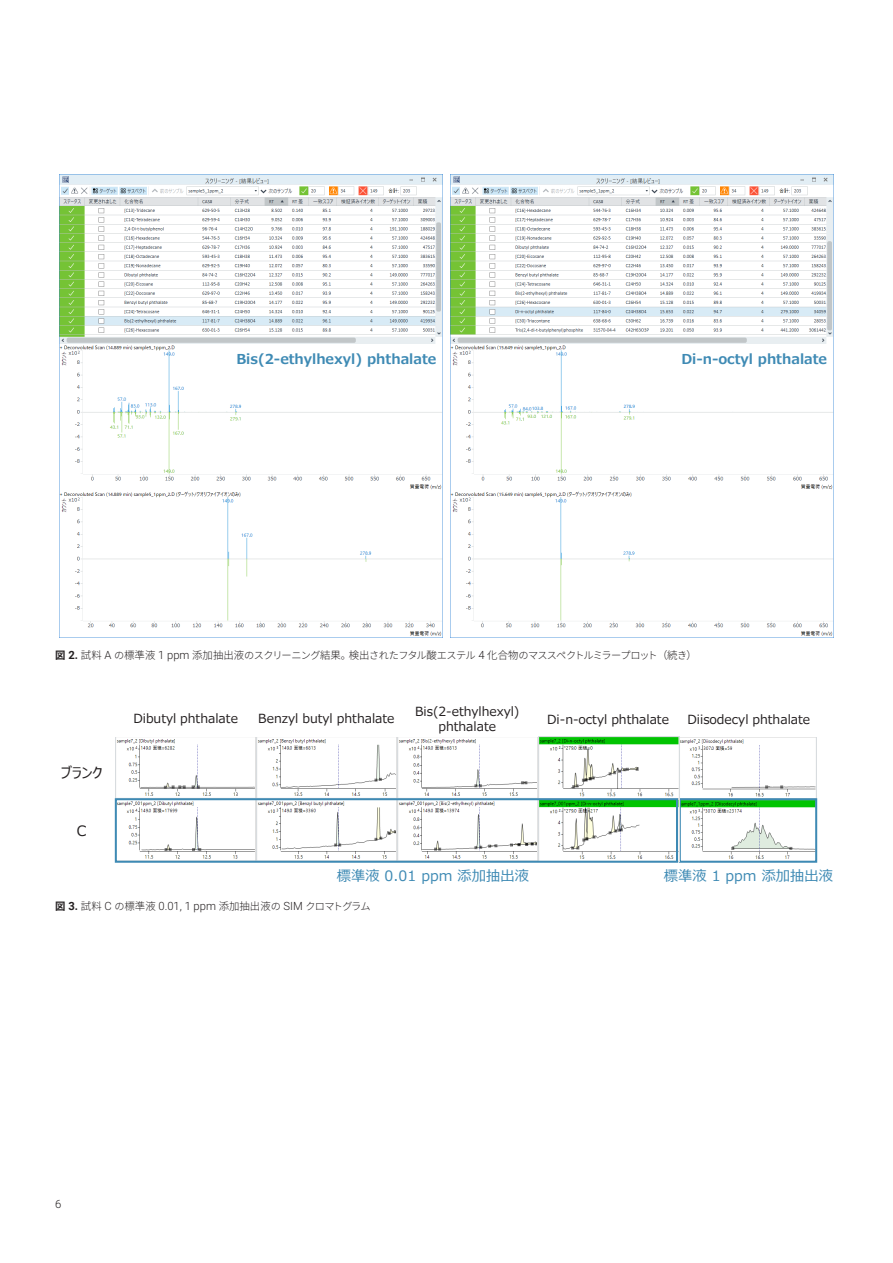
<style>
.page{position:relative;width:893px;height:1263px;background:#fff}
.page>*{position:absolute;margin:0;border:0;box-sizing:border-box;transform-origin:0 0}
.t1{font:14.25px "Meiryo UI";color:#3e8ab4}
.t2{font:14.25px "Meiryo UI";color:#231f20}
.t3{font:700 13.65px "Meiryo UI";color:#3e8ab4}
.t4{font:12.6px/15px "Meiryo UI";color:#231f20;text-align:center}
.Text{font:300 11.4px "Roboto";color:#231f20}
.Text-2{font:300 10.35px "Noto Sans CJ Kjp";letter-spacing:-.08em;color:#231f20}
.s1{font-weight:700;font-size:10.5px}
.s2{font-family:"Roboto";font-weight:700;font-size:11.4px}
.s3{font-size:10.5px}
.s4{font-family:"Roboto";font-size:11.4px}
.s5{font-family:"Noto Sans CJ Kjp";font-weight:700;font-size:10.5px}
.s6{font-weight:700}
.s7{font-family:"Noto Sans CJ Kjp";font-size:10.5px}
.s8{font-family:"Noto Sans CJ Kjp";font-size:10.35px}
</style>
<div class="page">
<img style="left:60px;top:174px;width:383px;height:463px">
<img style="left:450px;top:174px;width:383px;height:463px">
<img style="left:116px;top:736px;width:701px;height:126px">
<div style="left:679px;top:798px;width:138px;height:65px;border:2px solid #3e8ab4"></div>
<img style="left:538px;top:737px;width:141px;height:124px">
<div style="left:115px;top:798px;width:563px;height:65px;border:2px solid #3e8ab4"></div>
<p class="t3" style="left:236px;top:350px;width:202px">Bis(2-ethylhexyl) phthalate</p>
<p class="t3" style="left:681px;top:350px;width:147px">Di-n-octyl phthalate</p>
<p class="Text-2" style="left:55px;top:649px;width:643px"><span class="s1">図</span> <span class="s2">2.</span> <span class="s3">試料</span> <span class="s4">A</span> の<span class="s3">標準液</span> <span class="s4">1 ppm</span> <span class="s3">添加抽出液</span>のスクリーニング<span class="s3">結果。検出</span>されたフタル<span class="s3">酸</span>エステル <span class="s4">4</span> <span class="s3">化合物</span>のマススペクトルミラープロット<span class="s3">（続</span>き<span class="s3">）</span></p>
<p class="t2" style="left:61px;top:763px;width:43px">ブランク</p>
<p class="t2" style="left:77px;top:820px;width:11px">C</p>
<p class="t4" style="left:133px;top:712px;width:106px">Dibutyl phthalate</p>
<p class="t4" style="left:258px;top:712px;width:138px">Benzyl butyl phthalate</p>
<p class="t4" style="left:415px;top:704px;width:106px">Bis(2-ethylhexyl) phthalate</p>
<p class="t4" style="left:547px;top:712px;width:123px">Di-n-octyl phthalate</p>
<p class="t4" style="left:687px;top:712px;width:124px">Diisodecyl phthalate</p>
<p class="t1" style="left:337px;top:866px;width:194px">標準液 0.01 ppm 添加抽出液</p>
<p class="t1" style="left:664px;top:866px;width:171px">標準液 1 ppm 添加抽出液</p>
<p class="Text" style="left:55px;top:898px;width:317px"><span class="s5">図</span> <span class="s6">3.</span> <span class="s7">試料</span> C <span class="s8">の</span><span class="s7">標準液</span> 0.01, 1 ppm <span class="s7">添加抽出液</span><span class="s8">の</span> SIM <span class="s8">クロマトグラム</span></p>
<p class="Text" style="left:55px;top:1196px;width:8px">6</p>
</div>
